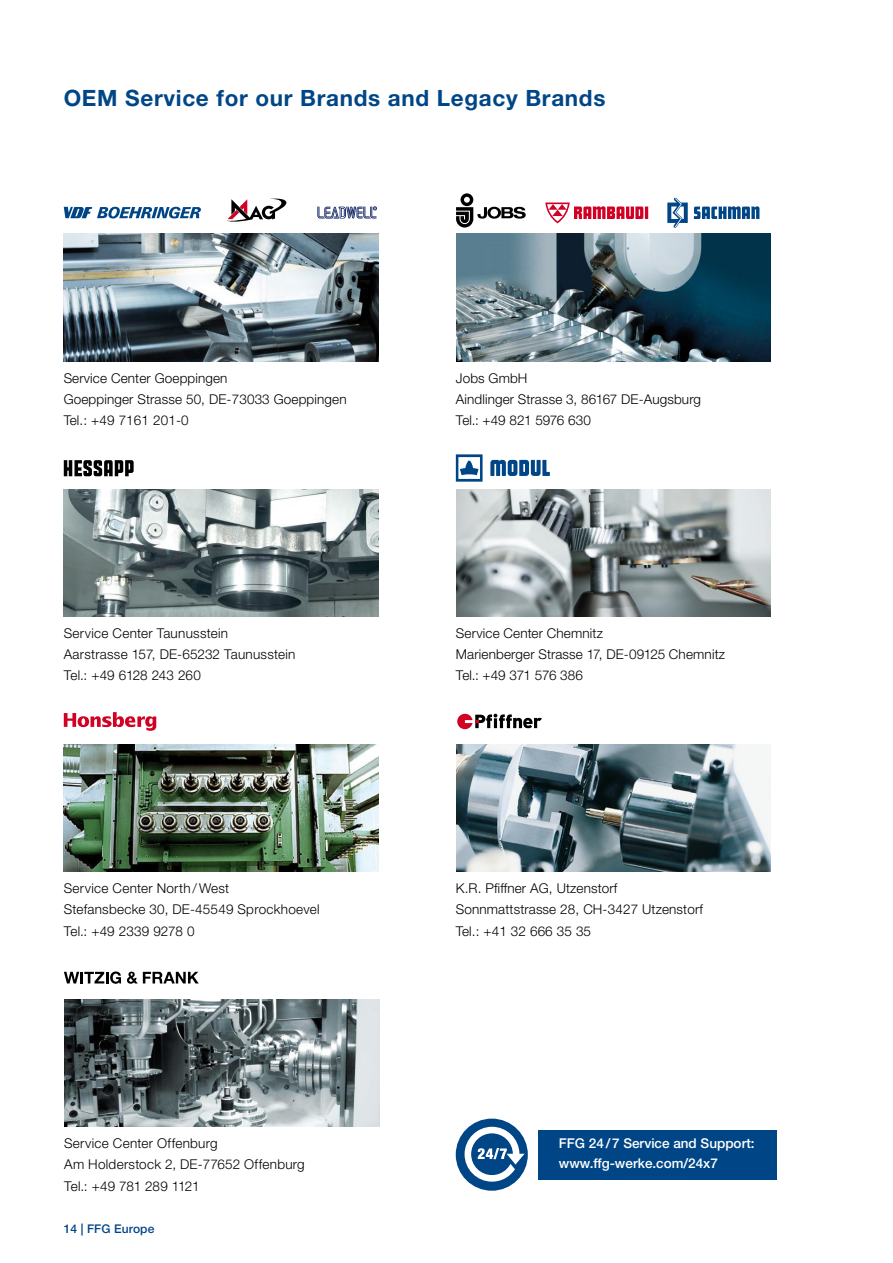
<style>
.page{position:relative;width:893px;height:1263px;background:#fff}
.page>*{position:absolute;margin:0;border:0;box-sizing:border-box;transform-origin:0 0}
.t1{font:700 22.5px "Helvetica Neue LT Std";letter-spacing:.03em;color:#004687}
.t2{font:300 13.5px/21.3px "Helvetica Neue LT Pro";letter-spacing:.01em;color:#000}
.t3{font:500 13.5px/19.5px "Helvetica Neue LT Pro";color:#fff}
.t4{font:500 12px "Helvetica Neue LT Pro";letter-spacing:.01em;color:#004687}
</style>
<div class="page">
<svg style="left:64px;top:460px;width:70px;height:16px"></svg>
<svg style="left:64px;top:971px;width:57px;height:13px"></svg>
<svg style="left:127px;top:972px;width:72px;height:12px"></svg>
<svg style="left:456px;top:454px;width:27px;height:28px"></svg>
<svg style="left:490px;top:460px;width:60px;height:16px"></svg>
<img style="left:456px;top:234px;width:315px;height:127px">
<svg style="left:64px;top:712px;width:92px;height:19px"></svg>
<img style="left:64px;top:744px;width:314px;height:128px">
<img style="left:64px;top:489px;width:314px;height:128px">
<img style="left:64px;top:999px;width:315px;height:128px">
<svg style="left:457px;top:714px;width:85px;height:15px"></svg>
<img style="left:456px;top:489px;width:315px;height:128px">
<img style="left:456px;top:744px;width:315px;height:128px">
<svg style="left:456px;top:193px;width:70px;height:35px"></svg>
<svg style="left:667px;top:198px;width:92px;height:30px"></svg>
<svg style="left:545px;top:202px;width:103px;height:21px"></svg>
<img style="left:64px;top:234px;width:314px;height:127px">
<div style="left:538px;top:1130px;width:239px;height:49px;background:#004687"></div>
<div style="left:456px;top:1118px;width:72px;height:73px;background:#004687;border-radius:50%"></div>
<svg style="left:465px;top:1127px;width:60px;height:55px"></svg>
<svg style="left:64px;top:207px;width:137px;height:11px"></svg>
<svg style="left:317px;top:206px;width:60px;height:13px"></svg>
<svg style="left:227px;top:199px;width:59px;height:23px"></svg>
<h1 class="t1" style="left:64px;top:84px;width:543px">OEM Service for our Brands and Legacy Brands</h1>
<p class="t2" style="left:64px;top:367px;width:284px">Service Center Goeppingen<br>Goeppinger Strasse 50, DE-73033 Goeppingen<br>Tel.: +49 7161 201-0</p>
<p class="t2" style="left:64px;top:622px;width:233px">Service Center Taunusstein<br>Aarstrasse 157, DE-65232 Taunusstein<br>Tel.: +49 6128 243 260</p>
<p class="t2" style="left:456px;top:367px;width:247px">Jobs GmbH<br>Aindlinger Strasse 3, 86167 DE-Augsburg<br>Tel.: +49 821 5976 630</p>
<p class="t2" style="left:456px;top:622px;width:271px">Service Center Chemnitz<br>Marienberger Strasse 17, DE-09125 Chemnitz<br>Tel.: +49 371 576 386</p>
<p class="t2" style="left:64px;top:877px;width:257px">Service Center North /West<br>Stefansbecke 30, DE-45549 Sprockhoevel<br>Tel.: +49 2339 9278 0</p>
<p class="t2" style="left:456px;top:877px;width:249px">K.R. Pfiffner AG, Utzenstorf<br>Sonnmattstrasse 28, CH-3427 Utzenstorf<br>Tel.: +41 32 666 35 35</p>
<p class="t2" style="left:64px;top:1132px;width:242px">Service Center Offenburg<br>Am Holderstock 2, DE-77652 Offenburg<br>Tel.: +49 781 289 1121</p>
<p class="t4" style="left:64px;top:1222px;width:92px">14 | FFG Europe</p>
<p class="t3" style="left:559px;top:1133px;width:197px">FFG 24/7 Service and Support: www.ffg-werke.com/24x7</p>
</div>
